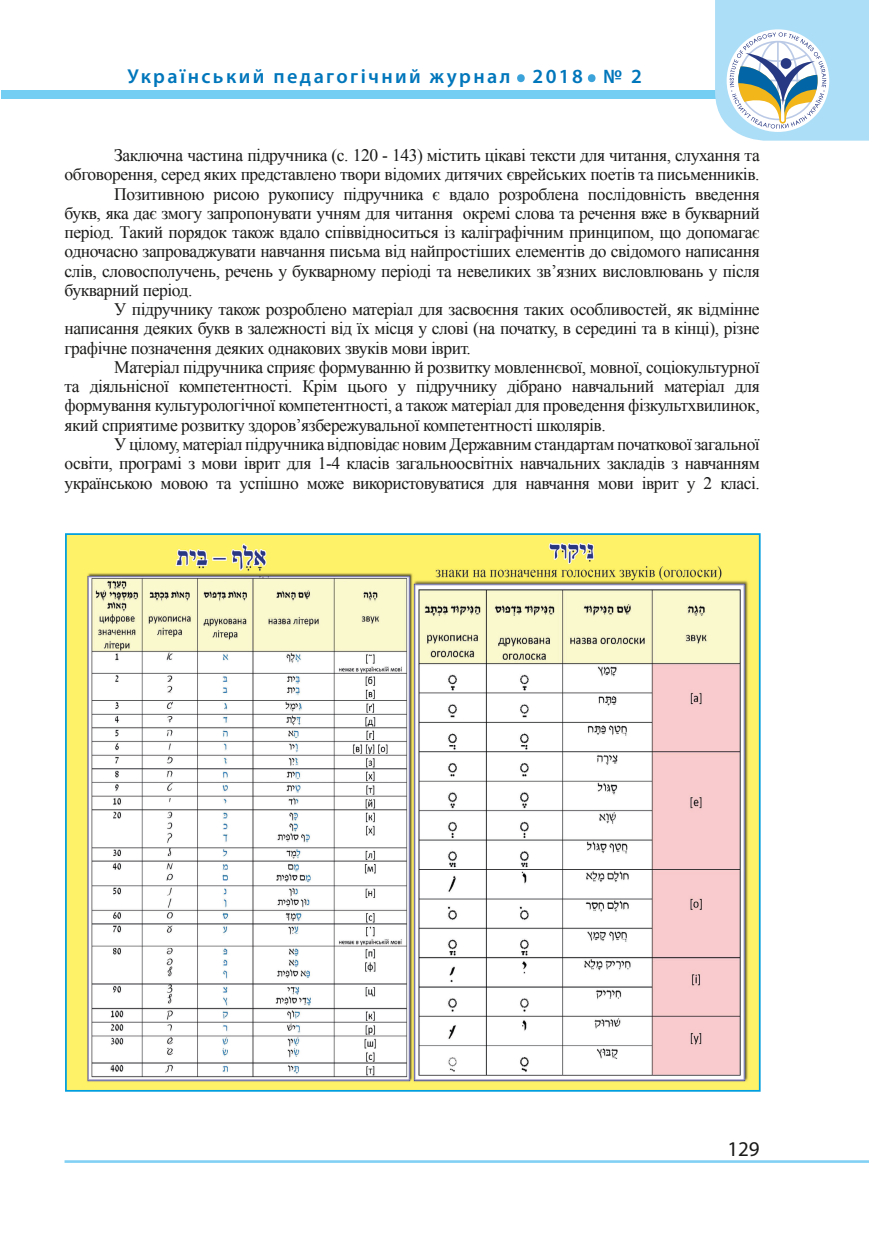
<style>
.page{position:relative;width:869px;height:1241px;background:#fff}
.page>*{position:absolute;margin:0;border:0;box-sizing:border-box;transform-origin:0 0}
.t1{font:600 50.4px "Myriad Pro";color:#3ca2da}
.t2{font:21px "Myriad Pro";color:#1a1a19}
.t3{font:600 20.12px "Myriad Pro";letter-spacing:.12em;color:#0076bb}
.Стиль_абзаца_1222222{font:17.5px/19.2px "Times New Roman";letter-spacing:-.025em;color:#1a1a19;text-align:justify}
</style>
<div class="page">
<div style="left:1px;top:90px;width:867px;height:8px;background:#74cdf3"></div>
<hr style="left:64px;top:1159px;width:804px;height:3px;background:#82d0f4">
<svg style="left:714px;top:0;width:154px;height:141px"></svg>
<img style="left:68px;top:536px;width:689px;height:552px">
<p class="t3" style="left:127px;top:64px;width:384px">Український педагогічний журнал</p>
<h1 class="t1" style="left:514px;top:33px;width:13px">.</h1>
<p class="t3" style="left:532px;top:64px;width:52px">2018</p>
<h1 class="t1" style="left:585px;top:33px;width:13px">.</h1>
<p class="t3" style="left:603px;top:64px;width:40px">№ 2</p>
<p class="Стиль_абзаца_1222222" style="left:64px;top:145px;width:696px;text-align:right">Заключна частина підручника (с. 120 - 143) містить цікаві тексти для читання, слухання та обговорення, серед яких представлено твори відомих дитячих єврейських поетів та письменників.</p>
<p class="Стиль_абзаца_1222222" style="left:64px;top:184px;width:696px;text-indent:50px">Позитивною рисою рукопису підручника є вдало розроблена послідовність введення букв, яка дає змогу запропонувати учням для читання окремі слова та речення вже в букварний період. Такий порядок також вдало співвідноситься із каліграфічним принципом, що допомагає одночасно запроваджувати навчання письма від найпростіших елементів до свідомого написання слів, словосполучень, речень у букварному періоді та невеликих зв’язних висловлювань у після букварний період.</p>
<p class="Стиль_абзаца_1222222" style="left:64px;top:299px;width:696px;text-indent:50px">У підручнику також розроблено матеріал для засвоєння таких особливостей, як відмінне написання деяких букв в залежності від їх місця у слові (на початку, в середині та в кінці), різне графічне позначення деяких однакових звуків мови іврит.</p>
<p class="Стиль_абзаца_1222222" style="left:64px;top:357px;width:696px;text-indent:50px">Матеріал підручника сприяє формуванню й розвитку мовленнєвої, мовної, соціокультурної та діяльнісної компетентності. Крім цього у підручнику дібрано навчальний матеріал для формування культурологічної компетентності, а також матеріал для проведення фізкультхвилинок, який сприятиме розвитку здоров’язбережувальної компетентності школярів.</p>
<p class="Стиль_абзаца_1222222" style="left:64px;top:434px;width:696px;text-indent:50px">У цілому, матеріал підручника відповідає новим Державним стандартам початкової загальної освіти, програмі з мови іврит для 1-4 класів загальноосвітніх навчальних закладів з навчанням українською мовою та успішно може використовуватися для навчання мови іврит у 2 класі.</p>
<p class="t2" style="left:727px;top:1135px;width:34px">129</p>
</div>
